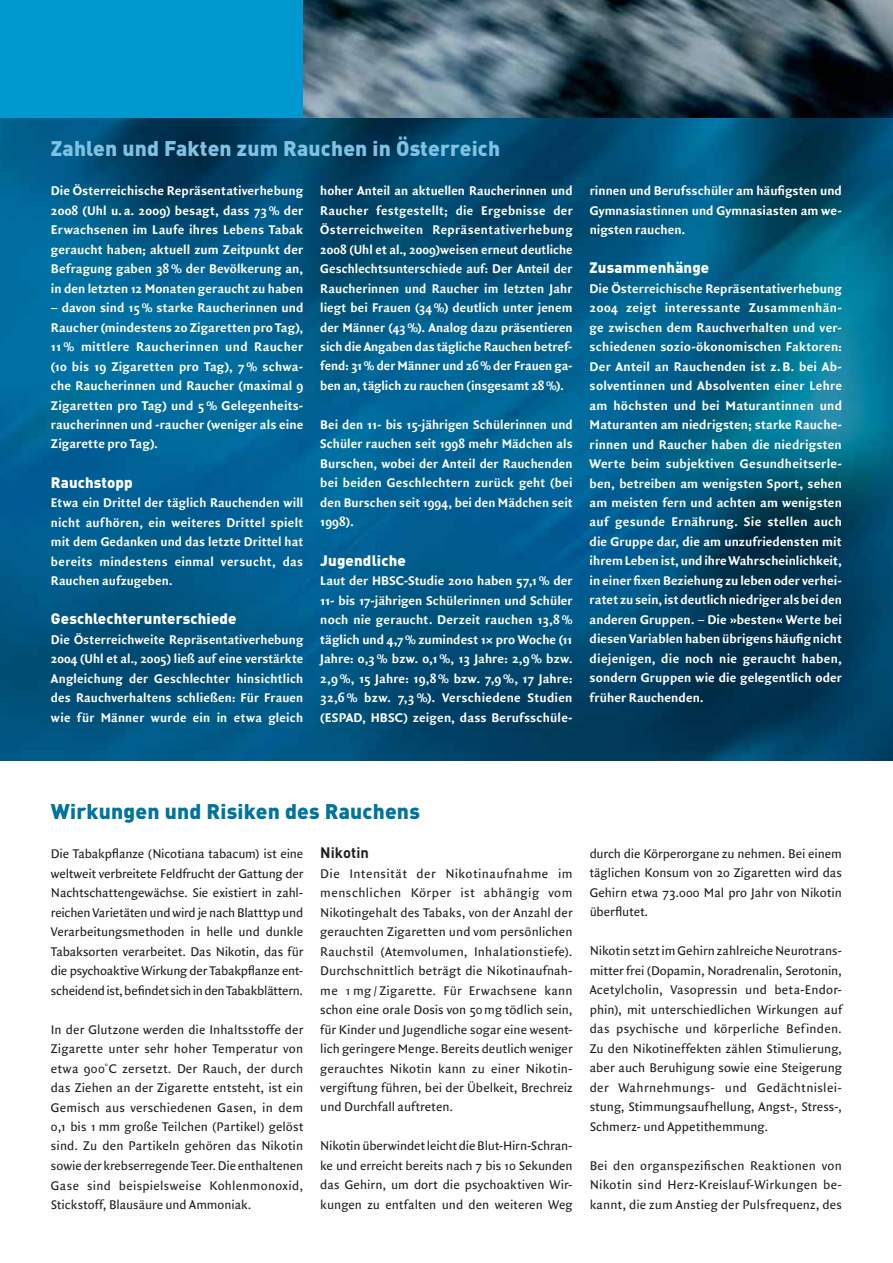
<style>
.page{position:relative;width:893px;height:1263px;background:#fff}
.page>*{position:absolute;margin:0;border:0;box-sizing:border-box;transform-origin:0 0}
.t1{font:900 21px "DIN";letter-spacing:.01em;color:#7ec1e3}
.t2{font:900 21px "DIN";letter-spacing:.01em;color:#00749e}
.t3{font:900 15px "DIN";letter-spacing:.01em;color:#fff}
.t4{font:700 15px "DIN";letter-spacing:.005em;color:#231f20}
.t5{font:700 13.5px/19.5px "Quadraat Sans";letter-spacing:.005em;color:#fff;text-align:justify}
.t6{font:13.5px/19.5px "Quadraat Sans";letter-spacing:.005em;color:#231f20;text-align:justify}
</style>
<div class="page">
<img style="left:0;top:117px;width:893px;height:644px">
<div style="left:0;top:0;width:303px;height:117px;background:#0099cf"></div>
<img style="left:303px;top:0;width:590px;height:117px">
<h1 class="t1" style="left:51px;top:141px;width:451px">Zahlen und Fakten zum Rauchen in Österreich</h1>
<p class="t5" style="left:51px;top:182px;width:254px">Die Österreichische Repräsentativerhebung 2008 (Uhl u. a. 2009) besagt, dass 73 % der Erwachsenen im Laufe ihres Lebens Tabak geraucht haben; aktuell zum Zeitpunkt der Befragung gaben 38 % der Bevölkerung an, in den letzten 12 Monaten geraucht zu haben</p>
<p class="t5" style="left:51px;top:299px;width:254px">– davon sind 15 % starke Raucherinnen und Raucher (mindestens 20 Zigaretten pro Tag), 11 % mittlere Raucherinnen und Raucher (10 bis 19 Zigaretten pro Tag), 7 % schwa&shy;che Raucherinnen und Raucher (maximal 9<br>Zigaretten pro Tag) und 5 % Gelegenheits&shy;raucherinnen und -raucher (weniger als eine Zigarette pro Tag).</p>
<p class="t3" style="left:51px;top:477px;width:83px">Rauchstopp</p>
<p class="t5" style="left:51px;top:494px;width:254px">Etwa ein Drittel der täglich Rauchenden will nicht aufhören, ein weiteres Drittel spielt mit dem Gedanken und das letzte Drittel hat bereits mindestens einmal versucht, das Rauchen aufzugeben.</p>
<p class="t3" style="left:51px;top:613px;width:187px">Geschlechterunterschiede</p>
<p class="t5" style="left:51px;top:630px;width:254px">Die Österreichweite Repräsentativerhebung 2004 (Uhl et al., 2005) ließ auf eine verstärkte Angleichung der Geschlechter hinsichtlich des Rauchverhaltens schließen: Für Frauen wie für Männer wurde ein in etwa gleich</p>
<p class="t5" style="left:320px;top:182px;width:254px">hoher Anteil an aktuellen Raucherinnen und Raucher festgestellt; die Ergebnisse der Österreichweiten Repräsentativerhebung 2008 (Uhl et al., 2009)weisen erneut deutliche Geschlechtsunterschiede auf: Der Anteil der Raucherinnen und Raucher im letzten Jahr liegt bei Frauen (34 %) deutlich unter jenem der Männer (43 %). Analog dazu präsentieren sich die Angaben das tägliche Rauchen betref&shy;fend: 31 % der Männer und 26 % der Frauen ga&shy;ben an, täglich zu rauchen (insgesamt 28 %).</p>
<p class="t5" style="left:320px;top:416px;width:254px">Bei den 11- bis 15-jährigen Schülerinnen und Schüler rauchen seit 1998 mehr Mädchen als Burschen, wobei der Anteil der Rauchenden bei beiden Geschlechtern zurück geht (bei den Burschen seit 1994, bei den Mädchen seit 1998).</p>
<p class="t3" style="left:320px;top:555px;width:87px">Jugendliche</p>
<p class="t5" style="left:320px;top:572px;width:254px">Laut der HBSC-Studie 2010 haben 57,1 % der 11- bis 17-jährigen Schülerinnen und Schüler noch nie geraucht. Derzeit rauchen 13,8 % täglich und 4,7 % zumindest 1× pro Woche (11<br>Jahre: 0,3 % bzw. 0,1 %, 13 Jahre: 2,9 % bzw.<br>2,9 %, 15 Jahre: 19,8 % bzw. 7,9 %, 17 Jahre:<br>32,6 % bzw. 7,3 %). Verschiedene Studien (ESPAD, HBSC) zeigen, dass Berufsschüle-</p>
<p class="t5" style="left:590px;top:182px;width:254px">rinnen und Berufsschüler am häufigsten und Gymnasiastinnen und Gymnasiasten am we&shy;nigsten rauchen.</p>
<p class="t3" style="left:590px;top:262px;width:121px">Zusammenhänge</p>
<p class="t5" style="left:590px;top:279px;width:254px">Die Österreichische Repräsentativerhebung 2004 zeigt interessante Zusammenhän&shy;ge zwischen dem Rauchverhalten und ver&shy;schiedenen sozio-ökonomischen Faktoren:<br>Der Anteil an Rauchenden ist z. B. bei Ab&shy;solventinnen und Absolventen einer Lehre am höchsten und bei Maturantinnen und Maturanten am niedrigsten; starke Rauche&shy;rinnen und Raucher haben die niedrigsten Werte beim subjektiven Gesundheitserle&shy;ben, betrei ben am wenigsten Sport, sehen am meisten fern und achten am wenigsten auf gesunde Ernährung. Sie stellen auch die Gruppe dar, die am unzufriedensten mit ihrem Leben ist, und ihre Wahrscheinlichkeit, in einer fixen Beziehung zu leben oder verhei&shy;ratet zu sein, ist deutlich niedriger als bei den anderen Gruppen. – Die »besten« Werte bei diesen Variablen haben übrigens häufig nicht diejenigen, die noch nie geraucht haben, sondern Gruppen wie die gelegentlich oder früher Rauchenden.</p>
<h1 class="t2" style="left:51px;top:804px;width:370px">Wirkungen und Risiken des Rauchens</h1>
<p class="t6" style="left:51px;top:845px;width:254px">Die Tabakpflanze (Nicotiana tabacum) ist eine weltweit verbreitete Feldfrucht der Gattung der Nachtschattengewächse. Sie existiert in zahl&shy;reichen Varietäten und wird je nach Blatttyp und Verarbeitungsmethoden in helle und dunkle Tabaksorten verarbeitet. Das Nikotin, das für die psychoaktive Wirkung der Tabakpflanze ent&shy;scheidend ist, befindet sich in den Tabakblättern.</p>
<p class="t6" style="left:51px;top:1021px;width:254px">In der Glutzone werden die Inhaltsstoffe der Zigarette unter sehr hoher Temperatur von etwa 900˚C zersetzt. Der Rauch, der durch das Ziehen an der Zigarette entsteht, ist ein Gemisch aus verschiede nen Gasen, in dem 0,1 bis 1 mm große Teilchen (Partikel) gelöst sind. Zu den Partikeln gehören das Nikotin sowie der krebserregende Teer. Die enthaltenen Gase sind beispielsweise Kohlenmonoxid, Stickstoff, Blausäure und Ammoniak.</p>
<p class="t4" style="left:320px;top:847px;width:50px">Nikotin</p>
<p class="t6" style="left:320px;top:865px;width:254px">Die Intensität der Nikotinaufnahme im menschlichen Körper ist abhängig vom Nikotin gehalt des Tabaks, von der Anzahl der gerauchten Zigaretten und vom persönlichen Rauchstil (Atemvolumen, Inhalationstiefe).<br>Durchschnittlich beträgt die Nikotinaufnah&shy;me 1 mg / Zigarette. Für Erwachsene kann schon eine orale Dosis von 50 mg tödlich sein, für Kinder und Jugendliche sogar eine wesent&shy;lich geringere Menge. Bereits deutlich weniger gerauchtes Nikotin kann zu einer Nikotin&shy;vergiftung führen, bei der Übelkeit, Brechreiz und Durchfall auftreten.</p>
<p class="t6" style="left:320px;top:1137px;width:254px">Nikotin überwindet leicht die Blut-Hirn-Schran&shy;ke und erreicht bereits nach 7 bis 10 Sekunden das Gehirn, um dort die psychoaktiven Wir&shy;kungen zu entfalten und den weiteren Weg</p>
<p class="t6" style="left:590px;top:845px;width:254px">durch die Körperorgane zu nehmen. Bei einem täglichen Konsum von 20 Zigaretten wird das Gehirn etwa 73.000 Mal pro Jahr von Nikotin überflutet.</p>
<p class="t6" style="left:590px;top:942px;width:254px">Nikotin setzt im Gehirn zahlreiche Neurotrans&shy;mitter frei (Dopamin, Noradrenalin, Serotonin, Acetylcholin, Vasopressin und beta-Endor&shy;phin), mit unterschiedlichen Wirkungen auf das psychische und körperliche Befinden.<br>Zu den Nikotin effekten zählen Stimulierung, aber auch Be ruhi gung sowie eine Steigerung der Wahr nehmungs- und Gedächtnislei&shy;stung, Stim mungs aufhellung, Angst-, Stress-, Schmerz- und Appetithemmung.</p>
<p class="t6" style="left:590px;top:1157px;width:254px">Bei den organspezifischen Reaktionen von Nikotin sind Herz-Kreislauf-Wirkungen be&shy;kannt, die zum Anstieg der Pulsfrequenz, des</p>
</div>
